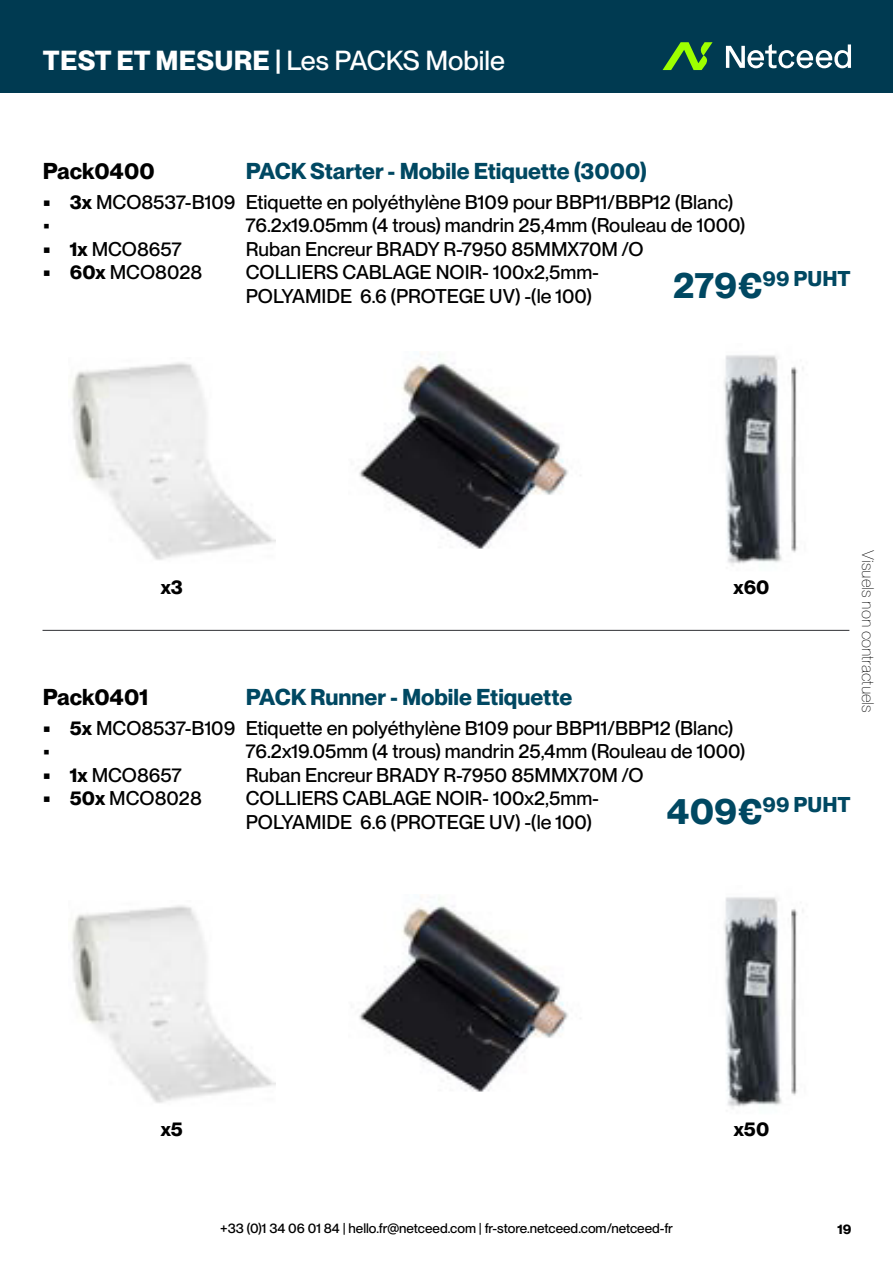
<style>
.page{position:relative;width:893px;height:1263px;background:#fff}
.page>*{position:absolute;margin:0;border:0;box-sizing:border-box;transform-origin:0 0}
.t1{font:500 27px "PP Neue Montreal";color:#fff}
.t2{font:700 22.5px "PP Neue Montreal";color:#004862}
.t3{font:700 22.5px "PP Neue Montreal";color:#000}
.t4{font:700 21px "PP Neue Montreal";color:#004862}
.t5{font:500 19.5px/23.4px "PP Neue Montreal";color:#000}
.t6{font:700 19.5px "PP Neue Montreal";color:#000}
.t7{font:100 16.5px "PP Neue Montreal";color:#000}
.t8{font:500 13.5px "PP Neue Montreal";color:#000}
.t9{font:700 13.5px "PP Neue Montreal";color:#000}
.s1{font-weight:700}
.s2{font-size:36px}
</style>
<div class="page">
<div style="left:0;top:0;width:893px;height:92px;background:#003a51"></div>
<svg style="left:663px;top:42px;width:49px;height:28px"></svg>
<svg style="left:726px;top:44px;width:125px;height:24px"></svg>
<img style="left:71px;top:905px;width:204px;height:198px">
<img style="left:71px;top:362px;width:204px;height:198px">
<img style="left:724px;top:897px;width:79px;height:212px">
<img style="left:724px;top:355px;width:79px;height:211px">
<img style="left:359px;top:898px;width:222px;height:194px">
<img style="left:359px;top:355px;width:222px;height:194px">
<hr style="left:43px;top:630px;width:806px;height:1px;background:#2f3034">
<h1 class="t1" style="left:43px;top:44px;width:463px"><span class="s1">TEST ET MESURE |</span> Les PACKS Mobile</h1>
<p class="t3" style="left:43px;top:157px;width:113px">Pack0400</p>
<p class="t2" style="left:246px;top:157px;width:402px">PACK Starter - Mobile Etiquette (3000)</p>
<p class="t5" style="left:43px;top:190px;width:194px"><span class="s1">• 3x</span> MCO8537-B109 •</p>
<p class="t5" style="left:43px;top:237px;width:141px"><span class="s1">• 1x</span> MCO8657</p>
<p class="t5" style="left:43px;top:261px;width:161px"><span class="s1">• 60x</span> MCO8028</p>
<p class="t5" style="left:246px;top:190px;width:501px">Etiquette en polyéthylène B109 pour BBP11/BBP12 (Blanc)<br>76.2x19.05mm (4 trous) mandrin 25,4mm (Rouleau de 1000)<br>Ruban Encreur BRADY R-7950 85MMX70M /O<br>COLLIERS CABLAGE NOIR- 100x2,5mm-<br>POLYAMIDE 6.6 (PROTEGE UV) -(le 100)</p>
<p class="t4" style="left:673px;top:266px;width:179px"><span class="s2">279€</span>99 PUHT</p>
<p class="t6" style="left:161px;top:575px;width:24px">x3</p>
<p class="t3" style="left:43px;top:683px;width:107px">Pack0401</p>
<p class="t2" style="left:246px;top:683px;width:328px">PACK Runner - Mobile Etiquette</p>
<p class="t6" style="left:733px;top:575px;width:37px">x60</p>
<p class="t5" style="left:43px;top:716px;width:194px"><span class="s1">• 5x</span> MCO8537-B109 •</p>
<p class="t5" style="left:43px;top:763px;width:141px"><span class="s1">• 1x</span> MCO8657</p>
<p class="t5" style="left:43px;top:786px;width:161px"><span class="s1">• 50x</span> MCO8028</p>
<p class="t5" style="left:246px;top:716px;width:501px">Etiquette en polyéthylène B109 pour BBP11/BBP12 (Blanc)<br>76.2x19.05mm (4 trous) mandrin 25,4mm (Rouleau de 1000)<br>Ruban Encreur BRADY R-7950 85MMX70M /O<br>COLLIERS CABLAGE NOIR- 100x2,5mm-<br>POLYAMIDE 6.6 (PROTEGE UV) -(le 100)</p>
<p class="t4" style="left:667px;top:792px;width:186px"><span class="s2">409€</span>99 PUHT</p>
<p class="t7" style="left:878px;top:550px;width:164px;rotate:90deg">Visuels non contractuels</p>
<p class="t6" style="left:161px;top:1117px;width:24px">x5</p>
<p class="t6" style="left:734px;top:1117px;width:37px">x50</p>
<p class="t8" style="left:220px;top:1220px;width:454px">+33 (0)1 34 06 01 84 | hello.fr@netceed.com | fr-store.netceed.com/netceed-fr</p>
<p class="t9" style="left:837px;top:1221px;width:15px">19</p>
</div>
